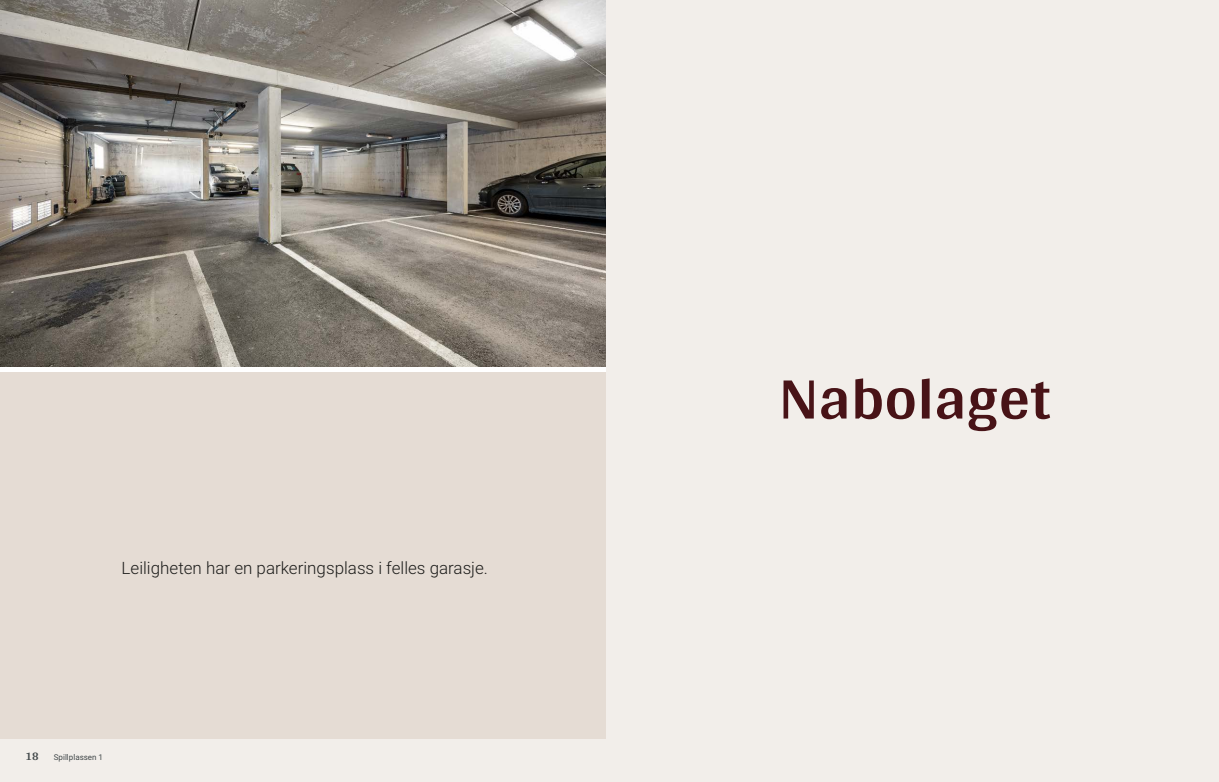
<style>
.page{position:relative;width:1219px;height:782px;background:#fff}
.page>*{position:absolute;margin:0;border:0;box-sizing:border-box;transform-origin:0 0}
.t1{font:700 62px "Arya";color:#481317}
.t2{font:300 17px "Roboto Vitec";color:#1d1d1b}
.t3{font:700 12px "Arya";color:#414749}
.t4{font:8px "Roboto Vitec";color:#414749}
</style>
<div class="page">
<img style="left:0;top:0;width:607px;height:367px">
<div style="left:0;top:739px;width:612px;height:42px;background:#f2eeea"></div>
<div style="left:0;top:372px;width:612px;height:367px;background:#e5dcd4"></div>
<div style="left:607px;top:0;width:612px;height:781px;background:#f2eeea"></div>
<p class="t2" style="left:122px;top:555px;width:368px">Leiligheten har en parkeringsplass i felles garasje.</p>
<p class="t3" style="left:26px;top:749px;width:15px">18</p>
<p class="t4" style="left:54px;top:751px;width:51px">Spillplassen 1</p>
<h1 class="t1" style="left:779px;top:360px;width:272px">Nabolaget</h1>
</div>
